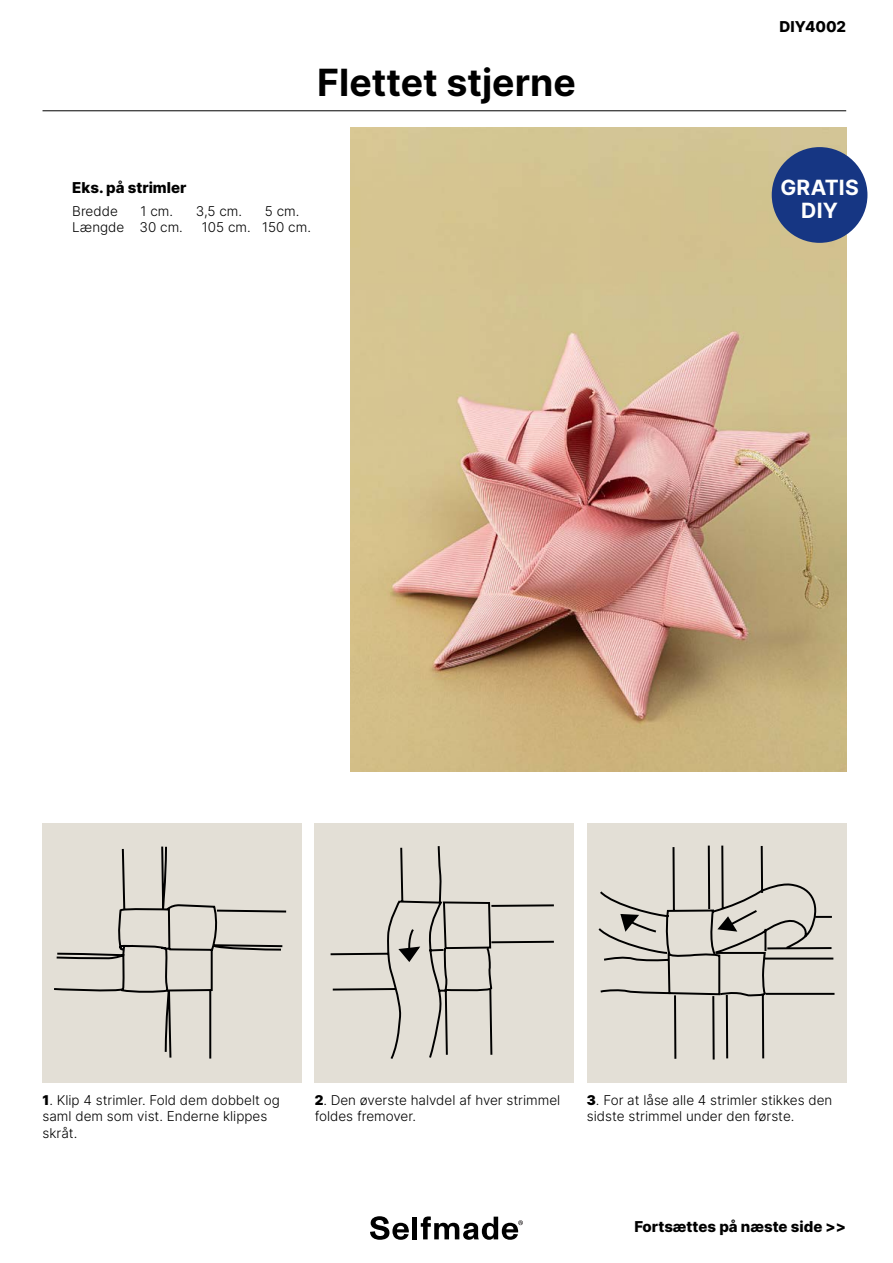
<style>
.page{position:relative;width:893px;height:1263px;background:#fff}
.page>*{position:absolute;margin:0;border:0;box-sizing:border-box;transform-origin:0 0}
.t1{font:700 37.5px "Inter";color:#000}
.t2{font:700 21px/22.5px "Inter";letter-spacing:.01em;color:#fff;text-align:center}
.t3{font:800 15px "Inter";color:#000}
.t4{font:300 13.5px/16.5px "Inter";color:#000}
.s1{font-weight:900}
</style>
<div class="page">
<div style="left:43px;top:823px;width:259px;height:259px;background:#e3dfd6"></div>
<div style="left:315px;top:823px;width:259px;height:259px;background:#e3dfd6"></div>
<div style="left:587px;top:823px;width:259px;height:259px;background:#e3dfd6"></div>
<svg style="left:370px;top:1216px;width:39px;height:24px"></svg>
<hr style="left:413px;top:1216px;width:4px;height:23px;background:#000">
<svg style="left:421px;top:1216px;width:102px;height:24px"></svg>
<img style="left:350px;top:128px;width:496px;height:644px">
<hr style="left:43px;top:111px;width:803px;height:1px;background:#000">
<div style="left:772px;top:147px;width:95px;height:96px;background:#163683;border-radius:50%"></div>
<svg style="left:54px;top:846px;width:233px;height:213px"></svg>
<svg style="left:330px;top:846px;width:224px;height:213px"></svg>
<svg style="left:398px;top:945px;width:24px;height:19px"></svg>
<svg style="left:598px;top:845px;width:237px;height:215px"></svg>
<svg style="left:619px;top:912px;width:120px;height:22px"></svg>
<h1 class="t1" style="left:317px;top:55px;width:260px">Flettet stjerne</h1>
<p class="t3" style="left:72px;top:177px;width:116px">Eks. på strimler</p>
<p class="t4" style="left:72px;top:202px;width:47px">Bredde</p>
<p class="t4" style="left:141px;top:202px;width:34px">1 cm.</p>
<p class="t4" style="left:196px;top:202px;width:48px">3,5 cm.</p>
<p class="t4" style="left:265px;top:202px;width:36px">5 cm.</p>
<p class="t4" style="left:72px;top:219px;width:112px">Længde 30 cm.</p>
<p class="t4" style="left:202px;top:219px;width:111px">105 cm. 150 cm.</p>
<p class="t3" style="left:780px;top:15px;width:68px">DIY4002</p>
<h2 class="t2" style="left:780px;top:176px;width:80px">GRATIS<br>DIY</h2>
<p class="t4" style="left:43px;top:1091px;width:239px"><span class="s1">1</span>. Klip 4 strimler. Fold dem dobbelt og saml dem som vist. Enderne klippes skråt.</p>
<p class="t4" style="left:315px;top:1091px;width:247px"><span class="s1">2</span>. Den øverste halvdel af hver strimmel foldes fremover.</p>
<p class="t4" style="left:587px;top:1091px;width:247px"><span class="s1">3</span>. For at låse alle 4 strimler stikkes den sidste strimmel under den første.</p>
<p class="t3" style="left:634px;top:1215px;width:213px">Fortsættes på næste side &gt;&gt;</p>
</div>
